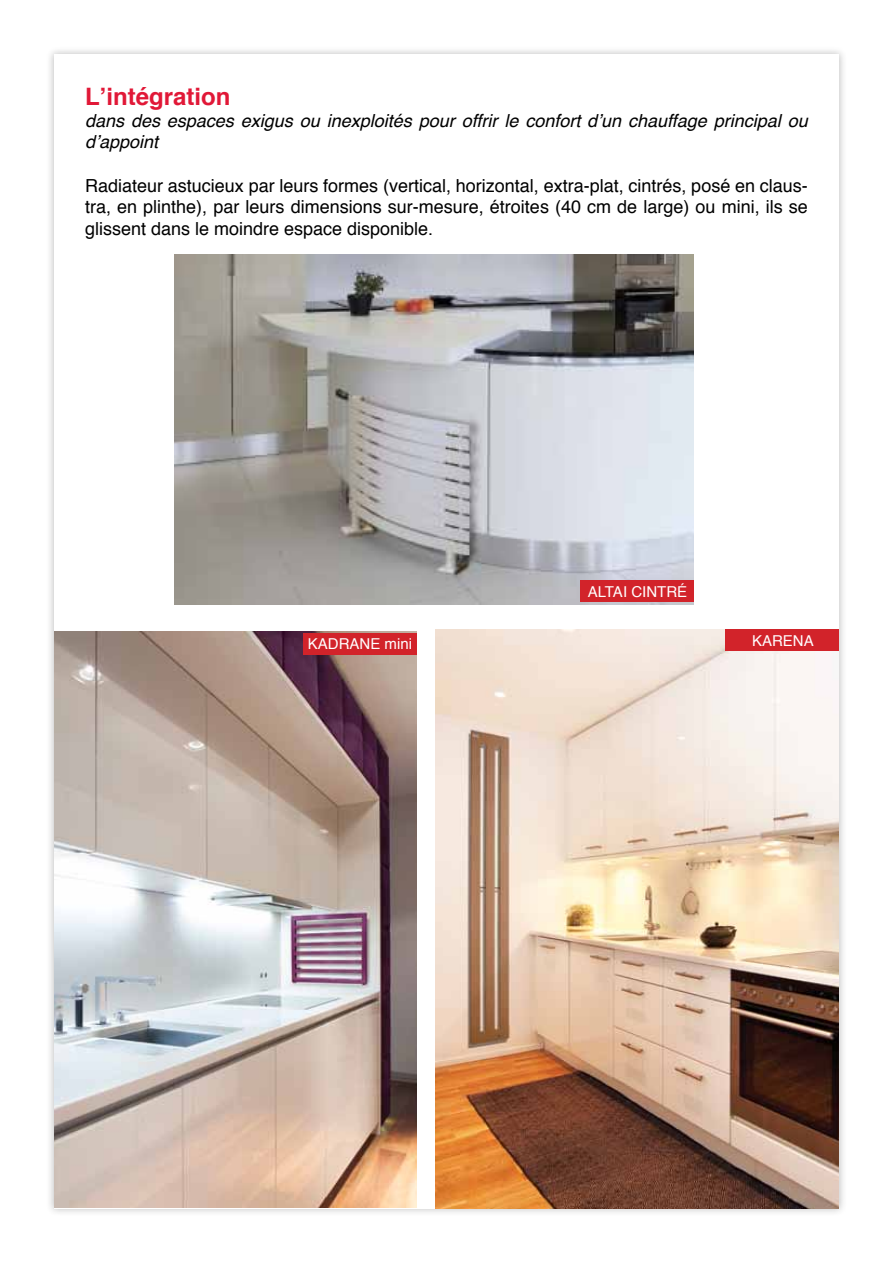
<style>
.page{position:relative;width:893px;height:1263px;background:#fff}
.page>*{position:absolute;margin:0;border:0;box-sizing:border-box;transform-origin:0 0}
.t1{font:700 24px "Helvetica";color:#e11837}
.t2{font:18px/21.6px "Helvetica";color:#000;text-align:justify}
.t3{font:italic 18px/21.6px "Helvetica";color:#000}
.t4{font:15px "Helvetica";color:#fff}
</style>
<div class="page">
<div style="left:46px;top:46px;width:801px;height:1171px;background:#000;opacity:.25"></div>
<div style="left:54px;top:54px;width:785px;height:1155px;background:#fff"></div>
<img style="left:174px;top:254px;width:519px;height:350px">
<img style="left:54px;top:631px;width:363px;height:577px">
<img style="left:436px;top:630px;width:403px;height:579px">
<div style="left:581px;top:580px;width:113px;height:22px;background:#d2232a"></div>
<div style="left:726px;top:630px;width:113px;height:21px;background:#d2232a"></div>
<div style="left:303px;top:633px;width:114px;height:21px;background:#d2232a"></div>
<h1 class="t1" style="left:85px;top:77px;width:147px">L’intégration</h1>
<p class="t3" style="left:85px;top:110px;width:724px">dans des espaces exigus ou inexploités pour offrir le confort d’un chauffage principal ou d’appoint</p>
<p class="t2" style="left:85px;top:175px;width:724px">Radiateur astucieux par leurs formes (vertical, horizontal, extra-plat, cintrés, posé en claus&shy;tra, en plinthe), par leurs dimensions sur-mesure, étroites (40 cm de large) ou mini, ils se glissent dans le moindre espace disponible.</p>
<p class="t4" style="left:588px;top:580px;width:101px">ALTAI CINTRÉ</p>
<p class="t4" style="left:308px;top:632px;width:106px">KADRANE mini</p>
<p class="t4" style="left:752px;top:629px;width:63px">KARENA</p>
</div>
